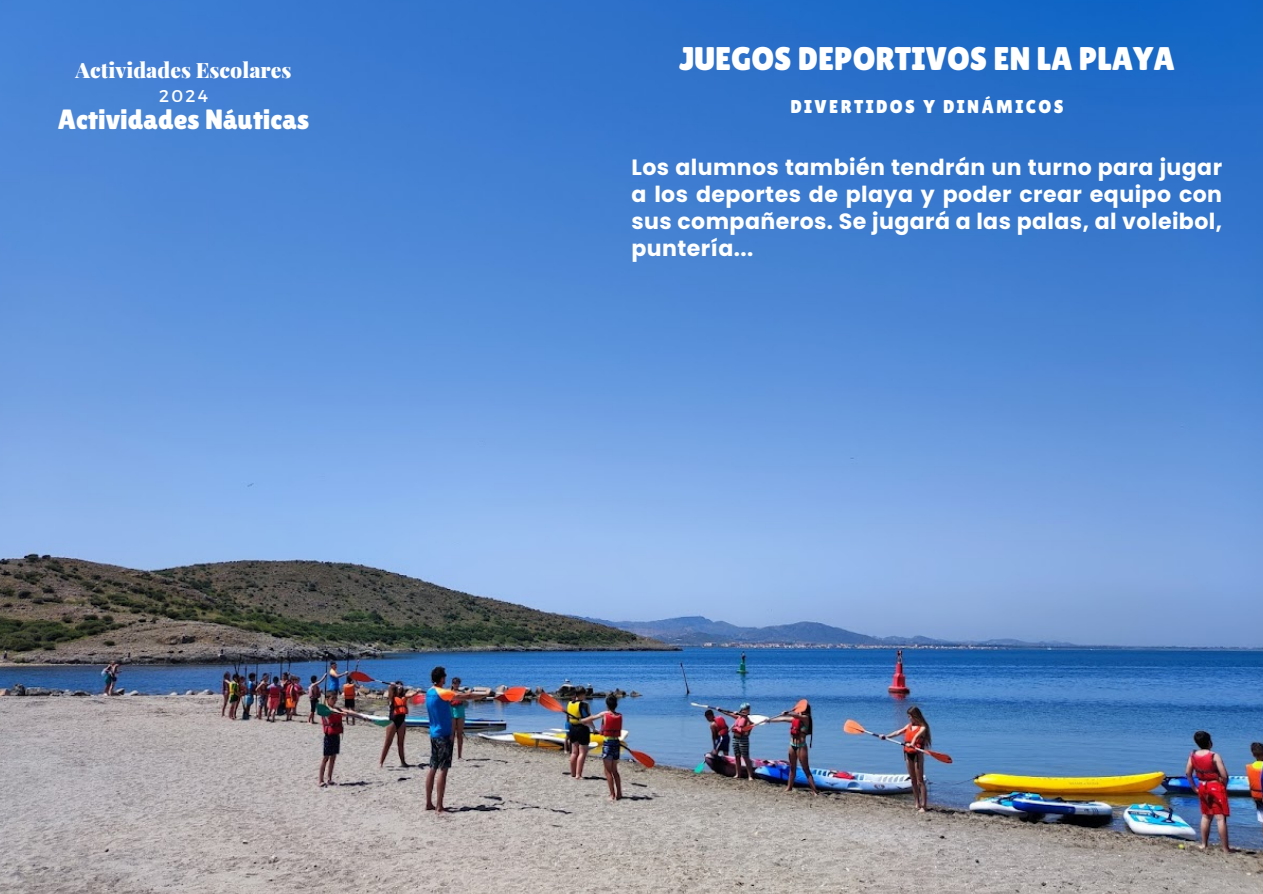
<style>
.page{position:relative;width:1263px;height:894px;background:#fff}
.page>*{position:absolute;margin:0;border:0;box-sizing:border-box;transform-origin:0 0}
.t1{font:32.7px "Lilita One";color:#fff}
.t2{font:27.9px "Lilita One";color:#fff}
.t3{font:700 22.05px/27px "Poppins";letter-spacing:.02em;color:#fff;text-align:justify}
.t4{font:900 21.15px "Playfair Display";color:#fff}
.t5{font:18.6px "Lilita One";letter-spacing:.13em;color:#fff}
.t6{font:16.95px "Montserrat";color:#fff}
</style>
<div class="page">
<img style="left:0;top:0;width:1263px;height:893px">
<p class="t4" style="left:76px;top:55px;width:217px">Actividades Escolares</p>
<p class="t6" style="left:159px;top:85px;width:50px">2024</p>
<p class="t2" style="left:58px;top:104px;width:253px">Actividades Náuticas</p>
<h1 class="t1" style="left:679px;top:39px;width:497px">JUEGOS DEPORTIVOS EN LA PLAYA</h1>
<p class="t5" style="left:790px;top:96px;width:275px">DIVERTIDOS Y DINÁMICOS</p>
<p class="t3" style="left:631px;top:154px;width:592px">Los alumnos también tendrán un turno para jugar a los deportes de playa y poder crear equipo con sus compañeros. Se jugará a las palas, al voleibol, puntería...</p>
</div>
